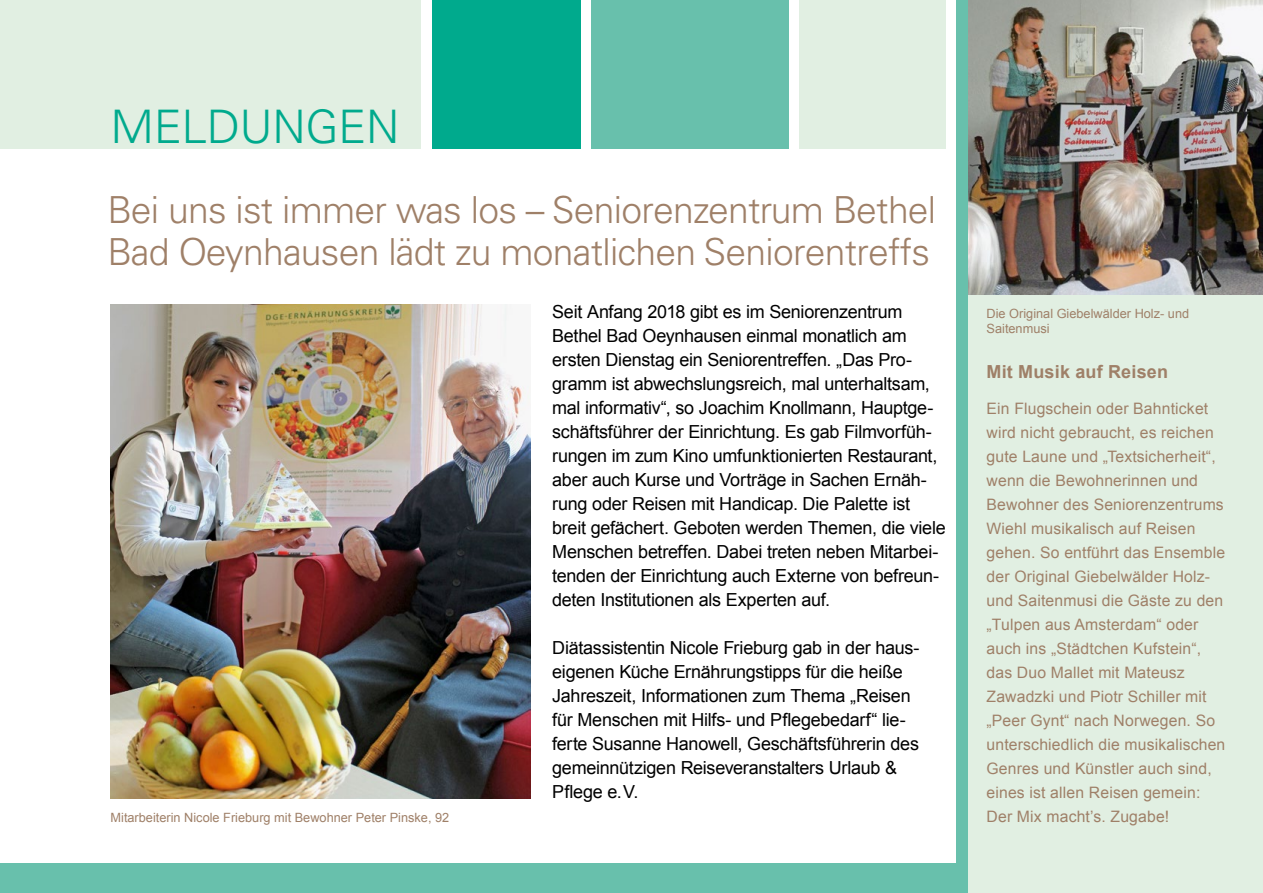
<style>
.page{position:relative;width:1263px;height:893px;background:#fff}
.page>*{position:absolute;margin:0;border:0;box-sizing:border-box;transform-origin:0 0}
.t1{font:300 46.2px "Univers LT Pro 45";letter-spacing:-.01em;color:#00aa8d}
.t2{font:300 37.35px/42px "Univers LT Pro 45";letter-spacing:-.02em;color:#9f8068}
.t3{font:18px/24px "Arial";letter-spacing:-.015em;color:#000}
.t4{font:700 18px "Arial";letter-spacing:.01em;color:#9f8068}
.t5{font:15.75px/24px "Arial";letter-spacing:.01em;color:#9f8068}
.t6{font:12.75px/15px "Arial";color:#9f8068}
</style>
<div class="page">
<div style="left:0;top:0;width:421px;height:149px;background:#e1efe2"></div>
<div style="left:432px;top:0;width:148px;height:149px;background:#00aa8d"></div>
<div style="left:591px;top:0;width:198px;height:149px;background:#68c0ac"></div>
<img style="left:111px;top:304px;width:419px;height:494px">
<div style="left:968px;top:0;width:295px;height:893px;background:#e1efe2"></div>
<img style="left:968px;top:0;width:295px;height:294px">
<div style="left:799px;top:0;width:147px;height:149px;background:#e1efe2"></div>
<div style="left:956px;top:0;width:12px;height:893px;background:#68c0ac"></div>
<div style="left:0;top:863px;width:966px;height:30px;background:#68c0ac"></div>
<h1 class="t1" style="left:111px;top:98px;width:290px">MELDUNGEN</h1>
<h1 class="t1" style="left:34px;top:98px;width:161px">THEMA</h1>
<h2 class="t2" style="left:108px;top:189px;width:830px">Bei uns ist immer was los – Seniorenzentrum Bethel<br>Bad Oeynhausen lädt zu monatlichen Seniorentreffs</h2>
<p class="t6" style="left:111px;top:810px;width:340px">Mitarbeiterin Nicole Frieburg mit Bewohner Peter Pinske, 92</p>
<p class="t3" style="left:552px;top:300px;width:395px">Seit Anfang 2018 gibt es im Seniorenzentrum Bethel Bad Oeynhausen einmal monatlich am ersten Dienstag ein Seniorentreffen. „Das Pro&shy;gramm ist abwechslungsreich, mal unterhaltsam, mal informativ“, so Joachim Knollmann, Hauptge&shy;schäftsführer der Einrichtung. Es gab Filmvorfüh&shy;rungen im zum Kino umfunktionierten Restaurant, aber auch Kurse und Vorträge in Sachen Ernäh&shy;rung oder Reisen mit Handicap. Die Palette ist breit gefächert. Geboten werden Themen, die viele Menschen betreffen. Dabei treten neben Mitarbei&shy;tenden der Einrichtung auch Externe von befreun&shy;deten Institutionen als Experten auf.</p>
<p class="t3" style="left:552px;top:636px;width:369px">Diätassistentin Nicole Frieburg gab in der haus&shy;eigenen Küche Ernährungstipps für die heiße Jahreszeit, Informationen zum Thema „Reisen für Menschen mit Hilfs- und Pflegebedarf“ lie&shy;ferte Susanne Hanowell, Geschäftsführerin des gemeinnützigen Reiseveranstalters Urlaub &amp; Pflege e. V.</p>
<p class="t6" style="left:986px;top:306px;width:204px">Die Original Giebelwälder Holz- und<br>Saitenmusi</p>
<p class="t4" style="left:986px;top:360px;width:183px">Mit Musik auf Reisen</p>
<p class="t5" style="left:986px;top:397px;width:240px">Ein Flugschein oder Bahnticket wird nicht gebraucht, es -reichen gute Laune und „Textsicherheit“, wenn die Bewohnerinnen und<br>Bewohner des Seniorenzentrums<br>Wiehl musikalisch auf Reisen gehen. So entführt das Ensemble der Original Giebelwälder Holz&shy;und Saitenmusi die Gäste zu den „Tulpen aus Amsterdam“ oder auch ins „Städtchen Kufstein“, das Duo Mallet mit Mateusz<br>Zawadzki und Piotr Schiller mit „Peer Gynt“ nach Norwegen. So unterschiedlich die musikalischen<br>Genres und Künstler auch sind, eines ist allen Reisen gemein:<br>Der Mix macht’s. Zugabe!</p>
</div>
